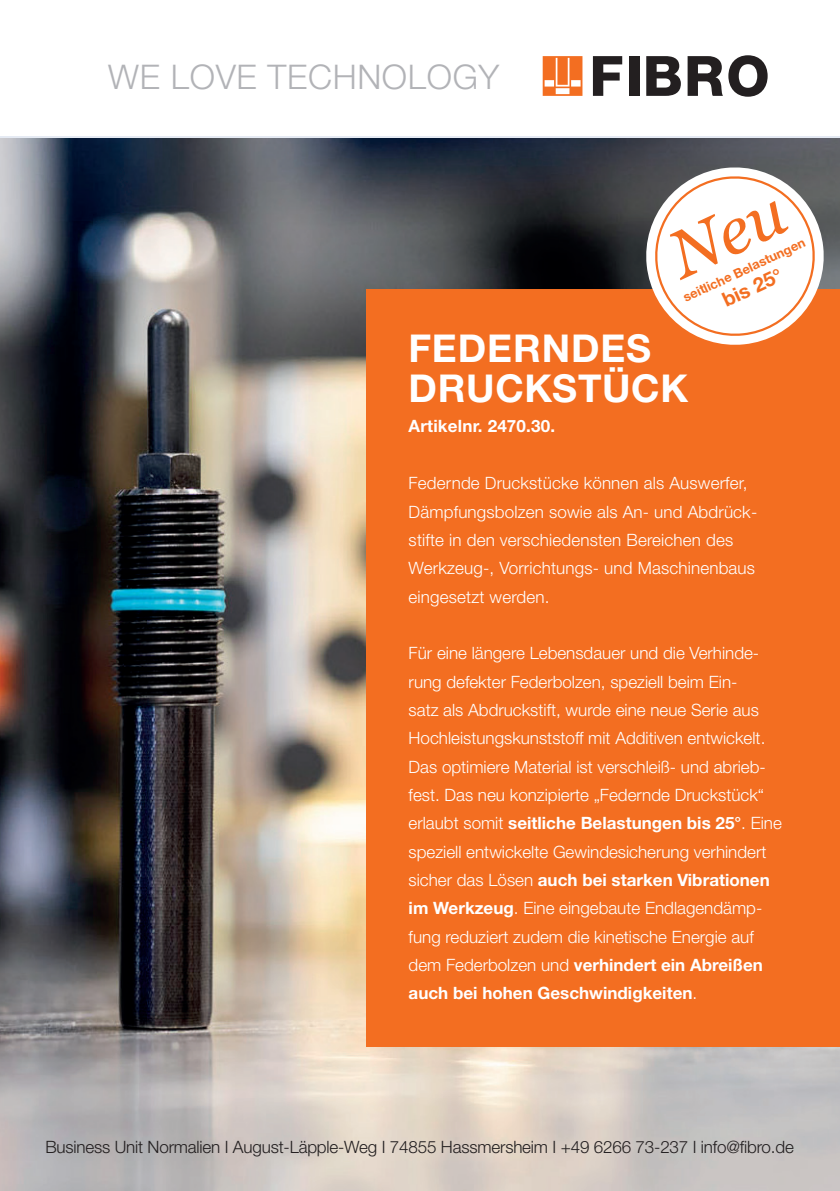
<style>
.page{position:relative;width:840px;height:1191px;background:#fff}
.page>*{position:absolute;margin:0;border:0;box-sizing:border-box;transform-origin:0 0}
.t1{font:700 38.4px/40.4px "Helvetica Neue LT Pro";letter-spacing:.02em;color:#fff}
.t2{font:300 34px "Helvetica Neue LT Pro";letter-spacing:.02em;color:#b2b3b7}
.t3{font:700 20px "Helvetica Neue LT Pro";color:#f36e21}
.t4{font:300 17px/28.4px "Helvetica Neue LT Pro";color:#fff}
.t5{font:300 17px "Helvetica Neue LT Pro";letter-spacing:-.01em;color:#231f20}
.t6{font:700 17px "Helvetica Neue LT Pro";letter-spacing:.01em;color:#fff}
.t7{font:700 13px "Helvetica Neue LT Pro";color:#f36e21}
.s1{font-weight:700}
</style>
<div class="page">
<svg style="left:0;top:137px;width:839px;height:2px;background:#8d95a2"></svg>
<svg style="left:592px;top:56px;width:30px;height:40px"></svg>
<div style="left:628px;top:56px;width:11px;height:40px;background:#231f20"></div>
<svg style="left:646px;top:56px;width:34px;height:40px"></svg>
<svg style="left:687px;top:56px;width:35px;height:40px"></svg>
<svg style="left:728px;top:55px;width:39px;height:42px"></svg>
<svg style="left:542px;top:56px;width:40px;height:40px;background:#f58e52"></svg>
<img style="left:0;top:139px;width:839px;height:1052px">
<div style="left:366px;top:289px;width:473px;height:757px;background:#f36e21"></div>
<svg style="left:641px;top:163px;width:186px;height:182px"></svg>
<h2 class="t2" style="left:108px;top:56px;width:392px">WE LOVE TECHNOLOGY</h2>
<p class="t7" style="left:680px;top:290px;width:134px;rotate:-25deg">seitliche Belastungen</p>
<p class="t3" style="left:717px;top:289px;width:65px;rotate:-25deg">bis 25°</p>
<h1 class="t1" style="left:408px;top:328px;width:281px">FEDERNDES<br>DRUCKSTÜCK</h1>
<p class="t6" style="left:408px;top:416px;width:148px">Artikelnr. 2470.30.</p>
<p class="t4" style="left:408px;top:469px;width:350px">Federnde Druckstücke können als Auswerfer, Dämpfungsbolzen sowie als An- und Abdrück&shy;stifte in den verschiedensten Bereichen des Werkzeug-, Vorrichtungs- und Maschinenbaus eingesetzt werden.</p>
<p class="t4" style="left:408px;top:639px;width:374px">Für eine längere Lebensdauer und die Verhinde&shy;rung defekter Federbolzen, speziell beim Ein-<br>satz als Abdruckstift, wurde eine neue Serie aus Hochleistungskunststoff mit Additiven entwickelt.<br>Das optimiere Material ist verschleiß- und abrieb&shy;fest. Das neu konzipierte „Federnde Druckstück“ erlaubt somit <span class="s1">seitliche Belastungen bis 25°</span>. Eine speziell entwickelte Gewindesicherung verhindert sicher das Lösen <span class="s1">auch bei starken Vibrationen im Werkzeug</span>. Eine eingebaute Endlagendämp&shy;fung reduziert zudem die kinetische Energie auf dem Federbolzen und <span class="s1">verhindert ein Abreißen auch bei hohen Geschwindigkeiten</span>.</p>
<p class="t5" style="left:45px;top:1136px;width:749px">Business Unit Normalien I August-Läpple-Weg I 74855 Hassmersheim I +49 6266 73-237 I info@fibro.de</p>
</div>
